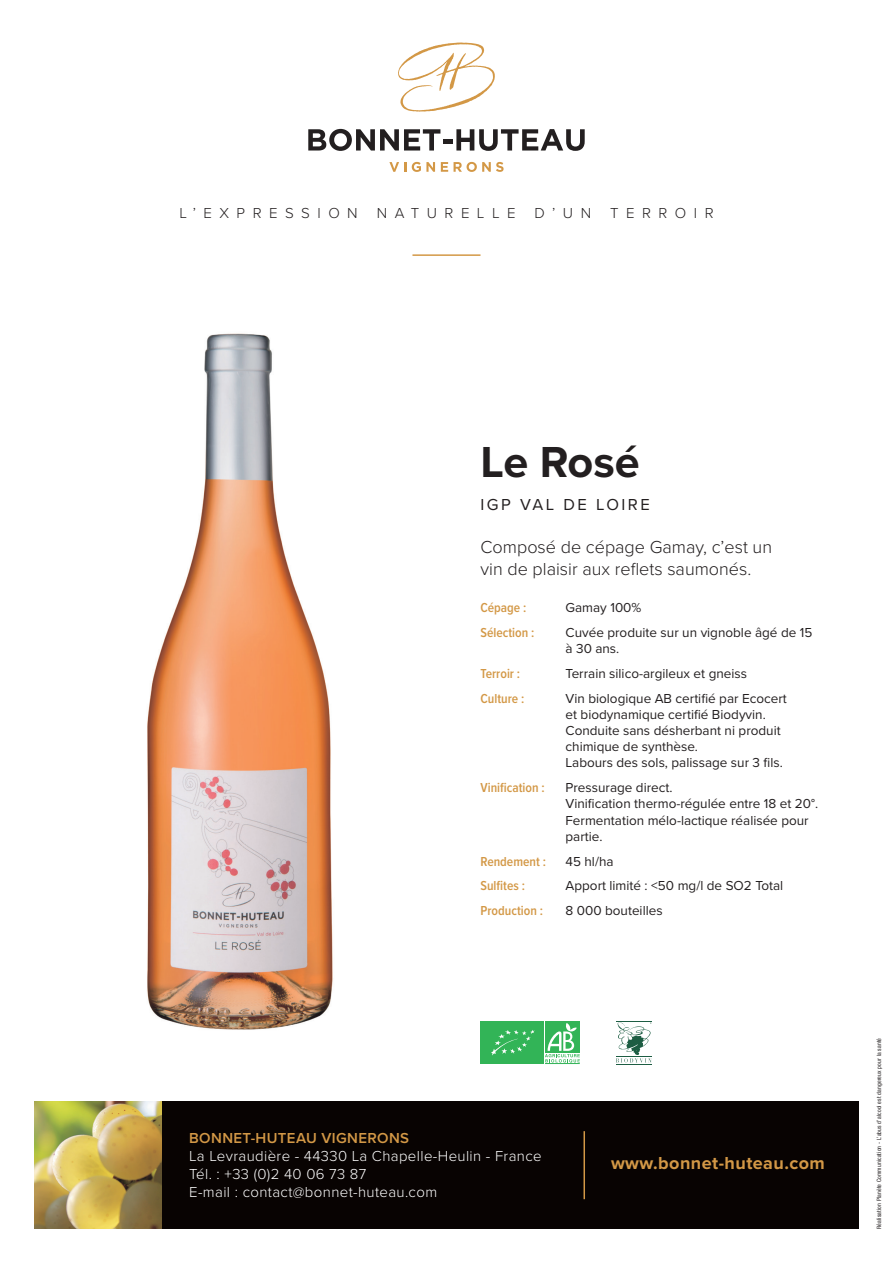
<style>
.page{position:relative;width:893px;height:1263px;background:#fff}
.page>*{position:absolute;margin:0;border:0;box-sizing:border-box;transform-origin:0 0}
.t1{font:700 45px "Proxima Nova";letter-spacing:-.005em;color:#231f20}
.t2{font:300 18px/21.6px "Proxima Nova";color:#231f20}
.t3{font:700 18px "Proxima Nova";letter-spacing:.025em;color:#d39846}
.t4{font:16.5px "Proxima Nova";letter-spacing:.15em;color:#231f20}
.t5{font:300 15px/18px "Proxima Nova";letter-spacing:.025em;color:#fff}
.t6{font:300 15px "Proxima Nova";letter-spacing:.5em;color:#231f20}
.t7{font:600 15px "Proxima Nova";letter-spacing:.025em;color:#d39846}
.t8{font:13.5px/16.2px "Proxima Nova";color:#231f20}
.t9{font:600 13.5px "Proxima Nova Cond";color:#d39846}
.t10{font:condensed 6px "Helvetica Neue LT Std";letter-spacing:.025em;color:#231f20}
</style>
<div class="page">
<svg style="left:308px;top:129px;width:277px;height:22px"></svg>
<svg style="left:398px;top:43px;width:97px;height:69px"></svg>
<svg style="left:389px;top:162px;width:17px;height:10px"></svg>
<svg style="left:412px;top:162px;width:23px;height:10px"></svg>
<svg style="left:441px;top:162px;width:7px;height:10px"></svg>
<svg style="left:454px;top:162px;width:50px;height:10px"></svg>
<hr style="left:412px;top:254px;width:68px;height:2px;background:#d39846">
<div style="left:162px;top:1101px;width:697px;height:128px;background:#080302"></div>
<img style="left:34px;top:1101px;width:128px;height:128px">
<hr style="left:583px;top:1131px;width:2px;height:68px;background:#d39846">
<img style="left:147px;top:333px;width:186px;height:697px">
<hr style="left:545px;top:1063px;width:35px;height:1px;background:#32b457">
<div style="left:545px;top:1021px;width:35px;height:31px;background:#32b457"></div>
<svg style="left:545px;top:1023px;width:35px;height:40px"></svg>
<div style="left:480px;top:1021px;width:64px;height:43px;background:#32b457"></div>
<svg style="left:491px;top:1030px;width:44px;height:25px"></svg>
<hr style="left:616px;top:1021px;width:35px;height:1px;background:#1d5d43">
<hr style="left:616px;top:1064px;width:35px;height:1px;background:#1d5d43">
<svg style="left:616px;top:1022px;width:36px;height:41px"></svg>
<p class="t6" style="left:179px;top:202px;width:180px">L’EXPRESSION</p>
<p class="t6" style="left:377px;top:202px;width:140px">NATURELLE</p>
<p class="t6" style="left:534px;top:202px;width:58px">D’UN</p>
<p class="t6" style="left:610px;top:202px;width:105px">TERROIR</p>
<h1 class="t1" style="left:480px;top:429px;width:161px">Le Rosé</h1>
<p class="t4" style="left:480px;top:492px;width:171px">IGP VAL DE LOIRE</p>
<h2 class="t2" style="left:480px;top:535px;width:293px">Composé de cépage Gamay, c’est un vin de plaisir aux reflets saumonés.</h2>
<p class="t9" style="left:480px;top:598px;width:47px">Cépage :</p>
<p class="t8" style="left:566px;top:599px;width:77px">Gamay 100%</p>
<p class="t9" style="left:480px;top:623px;width:55px">Sélection :</p>
<p class="t8" style="left:566px;top:624px;width:248px">Cuvée produite sur un vignoble âgé de 15 à 30 ans.</p>
<p class="t9" style="left:480px;top:663px;width:41px">Terroir :</p>
<p class="t8" style="left:566px;top:665px;width:183px">Terrain silico-argileux et gneiss</p>
<p class="t9" style="left:480px;top:688px;width:45px">Culture :</p>
<p class="t8" style="left:566px;top:689px;width:223px">Vin biologique AB certifié par Ecocert et biodynamique certifié Biodyvin.<br>Conduite sans désherbant ni produit chimique de synthèse.<br>Labours des sols, palissage sur 3 fils.</p>
<p class="t9" style="left:480px;top:778px;width:66px">Vinification :</p>
<p class="t8" style="left:566px;top:779px;width:254px">Pressurage direct.<br>Vinification thermo-régulée entre 18 et 20°.<br>Fermentation mélo-lactique réalisée pour partie.</p>
<p class="t9" style="left:480px;top:851px;width:67px">Rendement :</p>
<p class="t8" style="left:566px;top:852px;width:50px">45 hl/ha</p>
<p class="t9" style="left:480px;top:876px;width:46px">Sulfites :</p>
<p class="t8" style="left:566px;top:877px;width:219px">Apport limité : &lt;50 mg/l de SO2 Total</p>
<p class="t9" style="left:480px;top:900px;width:64px">Production :</p>
<p class="t8" style="left:566px;top:902px;width:99px">8 000 bouteilles</p>
<p class="t7" style="left:189px;top:1127px;width:221px">BONNET-HUTEAU VIGNERONS</p>
<p class="t5" style="left:189px;top:1146px;width:354px">La Levraudière - 44330 La Chapelle-Heulin - France<br>Tél. : +33 (0)2 40 06 73 87<br>E-mail : contact@bonnet-huteau.com</p>
<h2 class="t3" style="left:611px;top:1149px;width:215px">www.bonnet-huteau.com</h2>
<p class="t10" style="left:875px;top:1229px;width:193px;rotate:-90deg">Réalisation Planète Communication - L’abus d’alcool est dangereux pour la santé</p>
</div>
